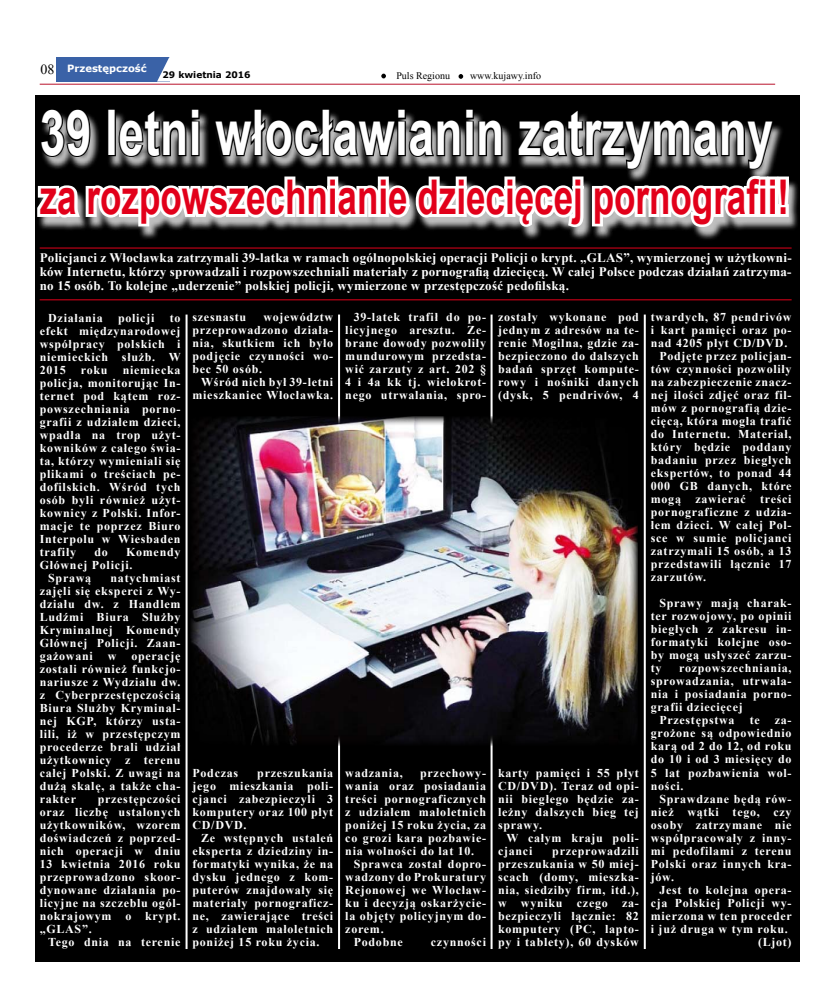
<style>
.page{position:relative;width:820px;height:993px;background:#fff}
.page>*{position:absolute;margin:0;border:0;box-sizing:border-box;transform-origin:0 0}
.t1{font:700 62.9px "Arial";letter-spacing:.01em;color:#fff;scale:.73 1}
.t2{font:700 47.8px "Arial";color:#e2001a;scale:.73 1}
.t3{font:700 13px/14px "Times New Roman";letter-spacing:.02em;color:#fff;text-align:justify}
.t4{font:700 12px/13px "Times New Roman";letter-spacing:.06em;color:#fff;text-align:justify}
.t5{font:10px "Times New Roman";color:#000}
.t6{font:700 10px "Verdana";color:#fff}
.t7{font:700 9px "Verdana";color:#000}
.s1{font-family:"Times New Roman";font-weight:400;font-size:14px;color:#000}
</style>
<div class="page">
<div style="left:35px;top:95px;width:763px;height:866px;background:#000"></div>
<hr style="left:185px;top:314px;width:2px;height:634px;background:#fff">
<hr style="left:338px;top:314px;width:2px;height:634px;background:#fff">
<hr style="left:490px;top:314px;width:2px;height:634px;background:#fff">
<hr style="left:643px;top:314px;width:2px;height:634px;background:#fff">
<div style="left:56px;top:57px;width:113px;height:24px;background:#3a62a7"></div>
<svg style="left:157px;top:57px;width:13px;height:24px"></svg>
<svg style="left:381px;top:74px;width:5px;height:4px"></svg>
<svg style="left:458px;top:74px;width:5px;height:5px"></svg>
<hr style="left:40px;top:84px;width:734px;height:1px;background:#b9132b">
<div style="left:37px;top:111px;width:782px;height:173px;background:#fff;opacity:.75"></div>
<svg style="left:37px;top:111px;width:754px;height:126px"></svg>
<img style="left:191px;top:416px;width:446px;height:329px">
<hr style="left:40px;top:299px;width:751px;height:1px;background:#e2001a">
<hr style="left:40px;top:247px;width:751px;height:1px;background:#e2001a">
<p class="t6" style="left:40px;top:61px;width:108px"><span class="s1">08</span> Przestępczość</p>
<p class="t7" style="left:162px;top:69px;width:90px">29 kwietnia 2016</p>
<p class="t5" style="left:396px;top:69px;width:55px">Puls Regionu</p>
<p class="t5" style="left:470px;top:69px;width:72px">www.kujawy.info</p>
<h1 class="t1" style="left:40px;top:91px;width:1005px">39 letni włocławianin zatrzymany</h1>
<h2 class="t2" style="left:40px;top:165px;width:1027px">za rozpowszechnianie dziecięcej pornografii!</h2>
<p class="t3" style="left:40px;top:250px;width:753px">Policjanci z Włocławka zatrzymali 39-latka w ramach ogólnopolskiej operacji Policji o krypt. „GLAS”, wymierzonej w użytkowni&shy;ków Internetu, którzy sprowadzali i rozpowszechniali materiały z pornografią dziecięcą. W całej Polsce podczas działań zatrzyma&shy;no 15 osób. To kolejne „uderzenie” polskiej policji, wymierzone w przestępczość pedofilską.</p>
<p class="t4" style="left:48px;top:311px;width:56px">Działania</p>
<p class="t4" style="left:118px;top:311px;width:38px">policji</p>
<p class="t4" style="left:40px;top:311px;width:142px;text-indent:130px">to efekt międzynarodowej współpracy polskich i niemieckich służb. W 2015</p>
<p class="t4" style="left:40px;top:363px;width:142px;text-indent:83px">niemiecka policja, monitorując In&shy;ternet pod kątem roz&shy;powszechniania porno&shy;grafii z udziałem dzieci, wpadła na trop użyt&shy;kowników z całego świa&shy;ta, którzy wymieniali się plikami o treściach pe&shy;dofilskich. Wśród tych osób byli również użyt&shy;kownicy z Polski. Infor&shy;macje te poprzez Biuro Interpolu w Wiesbaden trafiły</p>
<p class="t4" style="left:81px;top:363px;width:28px">roku</p>
<p class="t4" style="left:94px;top:544px;width:15px">do</p>
<p class="t4" style="left:126px;top:544px;width:56px">Komendy</p>
<p class="t4" style="left:40px;top:557px;width:94px">Głównej Policji.</p>
<p class="t4" style="left:48px;top:570px;width:44px">Sprawą</p>
<p class="t4" style="left:40px;top:570px;width:142px;text-indent:71px">natychmiast zajęli się eksperci z Wy&shy;działu dw. z Handlem Ludźmi Biura Służby Kryminalnej Komendy Głównej Policji. Zaan&shy;gażowani w operację zostali również funkcjo&shy;nariusze z Wydziału dw. z Cyberprzestępczością Biura Służby Kryminal&shy;nej KGP, którzy usta&shy;lili, iż w przestępczym procederze brali udział użytkownicy z terenu całej Polski. Z uwagi na dużą skalę, a także cha&shy;rakter</p>
<p class="t4" style="left:40px;top:791px;width:142px;text-indent:58px">przestępczości oraz liczbę ustalonych użytkowników, wzorem doświadczeń z poprzed&shy;nich operacji w dniu 13 kwietnia 2016 roku przeprowadzono skoor&shy;dynowane działania po&shy;licyjne na szczeblu ogól&shy;nokrajowym o krypt. „GLAS”.</p>
<p class="t4" style="left:48px;top:934px;width:134px">Tego dnia na terenie</p>
<p class="t4" style="left:192px;top:310px;width:142px;text-indent:71px">województw przeprowadzono działa&shy;nia, skutkiem ich było podjęcie czynności wo&shy;bec 50 osób.</p>
<p class="t4" style="left:192px;top:375px;width:142px;text-align:right">Wśród nich był 39-letni mieszkaniec Włocławka.</p>
<p class="t4" style="left:192px;top:310px;width:55px">szesnastu</p>
<p class="t4" style="left:192px;top:765px;width:142px;text-indent:65px">przeszukania jego mieszkania poli&shy;cjanci zabezpieczyli 3 komputery oraz 100 płyt CD/DVD.</p>
<p class="t4" style="left:192px;top:830px;width:142px;text-indent:9px">Ze wstępnych ustaleń eksperta z dziedziny in&shy;formatyki wynika, że na dysku jednego z kom&shy;puterów znajdowały się materiały pornograficz&shy;ne, zawierające treści z udziałem małoletnich poniżej 15 roku życia.</p>
<p class="t4" style="left:192px;top:765px;width:47px">Podczas</p>
<p class="t4" style="left:345px;top:310px;width:142px;text-indent:9px">39-latek trafił do po&shy;licyjnego aresztu. Ze&shy;brane dowody pozwoliły mundurowym przedsta&shy;wić zarzuty z art. 202 § 4 i 4a kk tj. wielokrot&shy;nego utrwalania, spro-</p>
<p class="t4" style="left:498px;top:310px;width:142px">zostały wykonane pod jednym z adresów na te&shy;renie Mogilna, gdzie za&shy;bezpieczono do dalszych badań sprzęt kompute&shy;rowy i nośniki danych (dysk, 5 pendrivów, 4</p>
<p class="t4" style="left:345px;top:765px;width:59px">wadzania,</p>
<p class="t4" style="left:420px;top:765px;width:67px">przechowy-</p>
<p class="t4" style="left:345px;top:778px;width:142px">wania oraz posiadania</p>
<p class="t4" style="left:345px;top:791px;width:142px">treści pornograficznych</p>
<p class="t4" style="left:345px;top:804px;width:142px">z udziałem małoletnich</p>
<p class="t4" style="left:345px;top:817px;width:142px">poniżej 15 roku życia, za</p>
<p class="t4" style="left:345px;top:830px;width:142px">co grozi kara pozbawie-</p>
<p class="t4" style="left:345px;top:843px;width:130px">nia wolności do lat 10.</p>
<p class="t4" style="left:353px;top:856px;width:134px">Sprawca został dopro-</p>
<p class="t4" style="left:345px;top:869px;width:142px">wadzony do Prokuratury</p>
<p class="t4" style="left:345px;top:882px;width:142px">Rejonowej we Włocław-</p>
<p class="t4" style="left:345px;top:895px;width:142px">ku i decyzją oskarżycie-</p>
<p class="t4" style="left:345px;top:908px;width:142px">la objęty policyjnym do-</p>
<p class="t4" style="left:345px;top:921px;width:40px">zorem.</p>
<p class="t4" style="left:353px;top:934px;width:50px">Podobne</p>
<p class="t4" style="left:430px;top:934px;width:57px">czynności</p>
<p class="t4" style="left:498px;top:765px;width:142px">karty pamięci i 55 płyt CD/DVD). Teraz od opi&shy;nii biegłego będzie za&shy;leżny dalszych bieg tej sprawy.</p>
<p class="t4" style="left:498px;top:830px;width:142px;text-indent:9px">W całym kraju poli&shy;cjanci</p>
<p class="t4" style="left:498px;top:843px;width:142px;text-indent:54px">przeprowadzili przeszukania w 50 miej&shy;scach (domy, mieszka&shy;nia, siedziby firm, itd.), w wyniku czego za&shy;bezpieczyli łącznie: 82 komputery (PC, lapto&shy;py i tablety), 60 dysków</p>
<p class="t4" style="left:650px;top:310px;width:142px">twardych, 87 pendrivów</p>
<p class="t4" style="left:650px;top:323px;width:142px">i kart pamięci oraz po-</p>
<p class="t4" style="left:650px;top:336px;width:138px">nad 4205 płyt CD/DVD.</p>
<p class="t4" style="left:659px;top:349px;width:134px">Podjęte przez policjan-</p>
<p class="t4" style="left:650px;top:362px;width:142px">tów czynności pozwoliły</p>
<p class="t4" style="left:650px;top:375px;width:142px">na zabezpieczenie znacz-</p>
<p class="t4" style="left:650px;top:388px;width:142px">nej ilości zdjęć oraz fil-</p>
<p class="t4" style="left:650px;top:401px;width:142px">mów z pornografią dzie-</p>
<p class="t4" style="left:650px;top:414px;width:142px">cięcą, która mogła trafić</p>
<p class="t4" style="left:650px;top:427px;width:142px">do Internetu. Materiał,</p>
<p class="t4" style="left:650px;top:440px;width:142px">który będzie poddany</p>
<p class="t4" style="left:650px;top:453px;width:142px">badaniu przez biegłych</p>
<p class="t4" style="left:650px;top:466px;width:142px">ekspertów, to ponad 44</p>
<p class="t4" style="left:650px;top:479px;width:142px">000 GB danych, które</p>
<p class="t4" style="left:650px;top:492px;width:142px">mogą zawierać treści</p>
<p class="t4" style="left:650px;top:505px;width:142px">pornograficzne z udzia-</p>
<p class="t4" style="left:650px;top:518px;width:142px">łem dzieci. W całej Pol-</p>
<p class="t4" style="left:650px;top:531px;width:142px">sce w sumie policjanci</p>
<p class="t4" style="left:650px;top:544px;width:142px">zatrzymali 15 osób, a 13</p>
<p class="t4" style="left:650px;top:557px;width:142px">przedstawili łącznie 17</p>
<p class="t4" style="left:650px;top:570px;width:57px">zarzutów.</p>
<p class="t4" style="left:650px;top:596px;width:142px;text-indent:9px">Sprawy mają charak&shy;ter rozwojowy, po opinii biegłych z zakresu in&shy;formatyki kolejne oso&shy;by mogą usłyszeć zarzu&shy;ty</p>
<p class="t4" style="left:679px;top:661px;width:114px">rozpowszechniania,</p>
<p class="t4" style="left:650px;top:674px;width:142px">sprowadzania, utrwala-</p>
<p class="t4" style="left:650px;top:687px;width:142px">nia i posiadania porno-</p>
<p class="t4" style="left:650px;top:700px;width:93px">grafii dziecięcej</p>
<p class="t4" style="left:659px;top:713px;width:77px">Przestępstwa</p>
<p class="t4" style="left:749px;top:713px;width:12px">te</p>
<p class="t4" style="left:650px;top:713px;width:142px;text-indent:124px">za&shy;grożone są odpowiednio karą od 2 do 12, od roku do 10 i od 3 miesięcy do 5 lat pozbawienia wol&shy;ności.</p>
<p class="t4" style="left:650px;top:791px;width:142px;text-indent:9px">Sprawdzane będą rów&shy;nież wątki tego, czy osoby zatrzymane nie współpracowały z inny&shy;mi pedofilami z terenu Polski oraz innych kra&shy;jów.</p>
<p class="t4" style="left:659px;top:882px;width:134px">Jest to kolejna opera-</p>
<p class="t4" style="left:650px;top:895px;width:142px">cja Polskiej Policji wy-</p>
<p class="t4" style="left:650px;top:908px;width:142px">mierzona w ten proceder</p>
<p class="t4" style="left:650px;top:921px;width:138px">i już druga w tym roku.</p>
<p class="t4" style="left:757px;top:934px;width:35px">(Ljot)</p>
</div>
